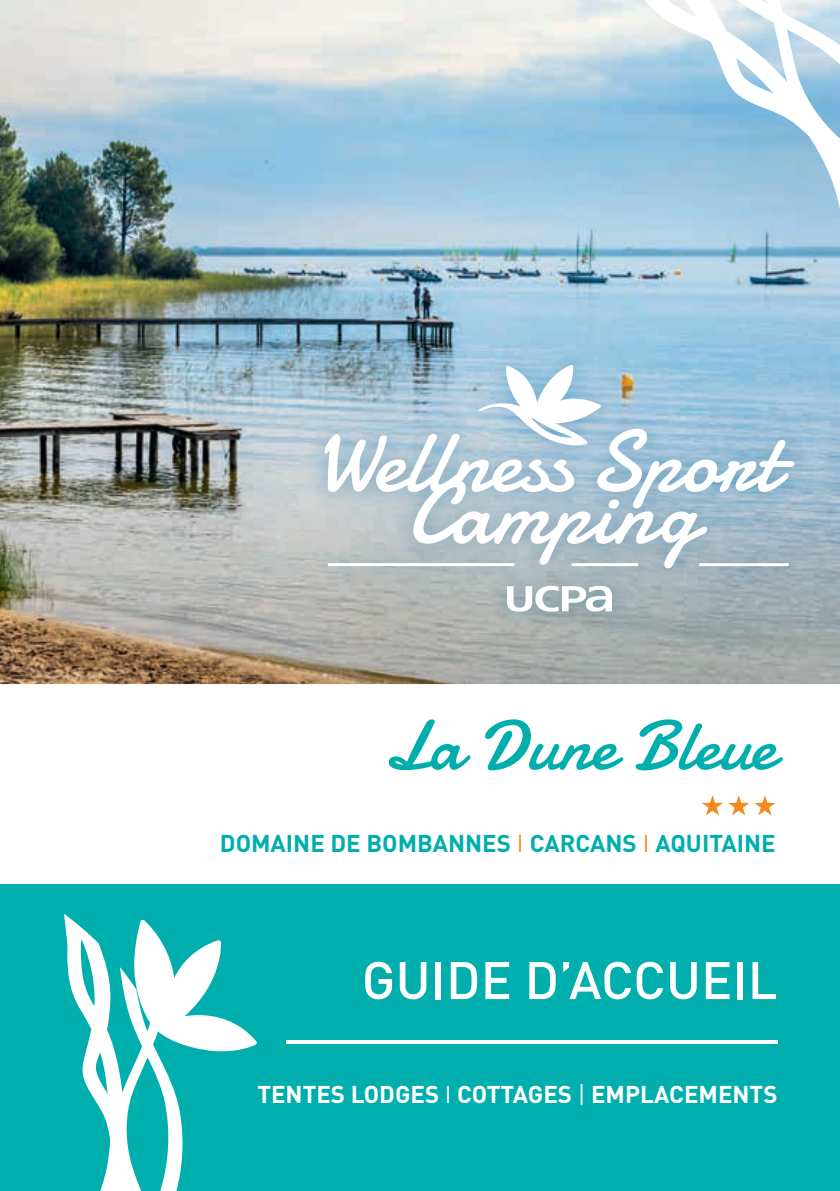
<style>
.page{position:relative;width:840px;height:1191px;background:#fff}
.page>*{position:absolute;margin:0;border:0;box-sizing:border-box;transform-origin:0 0}
.t1{font:70.4px "Damion";color:#00afad}
.t2{font:500 52px "DINOT";color:#fff}
.t3{font:700 24px "DINOT";color:#00afad}
.t4{font:700 24px "DINOT";color:#fff}
.s1{font-weight:400;color:#f6891f}
.s2{font-weight:400}
</style>
<div class="page">
<img style="left:0;top:0;width:839px;height:684px">
<div style="left:0;top:884px;width:839px;height:307px;background:#00afad"></div>
<svg style="left:702px;top:795px;width:73px;height:20px"></svg>
<hr style="left:285px;top:1040px;width:492px;height:4px;background:#fff">
<svg style="left:64px;top:914px;width:192px;height:277px"></svg>
<svg style="left:622px;top:0;width:217px;height:320px;background:#add0e4"></svg>
<img style="left:305px;top:346px;width:508px;height:286px">
<svg style="left:324px;top:429px;width:470px;height:139px"></svg>
<svg style="left:478px;top:365px;width:122px;height:81px"></svg>
<hr style="left:699px;top:563px;width:89px;height:3px;background:#fff">
<hr style="left:571px;top:563px;width:67px;height:3px;background:#fff">
<hr style="left:327px;top:563px;width:187px;height:3px;background:#fff">
<svg style="left:506px;top:586px;width:105px;height:25px"></svg>
<h1 class="t1" style="left:384px;top:698px;width:393px">La Dune Bleue</h1>
<p class="t3" style="left:220px;top:827px;width:557px">DOMAINE DE BOMBANNES <span class="s1">I</span> CARCANS <span class="s1">I</span> AQUITAINE</p>
<h2 class="t2" style="left:361px;top:947px;width:417px">GUIDE D’ACCUEIL</h2>
<p class="t4" style="left:257px;top:1079px;width:521px">TENTES LODGES <span class="s2">I</span> COTTAGES <span class="s2">|</span> EMPLACEMENTS</p>
</div>
